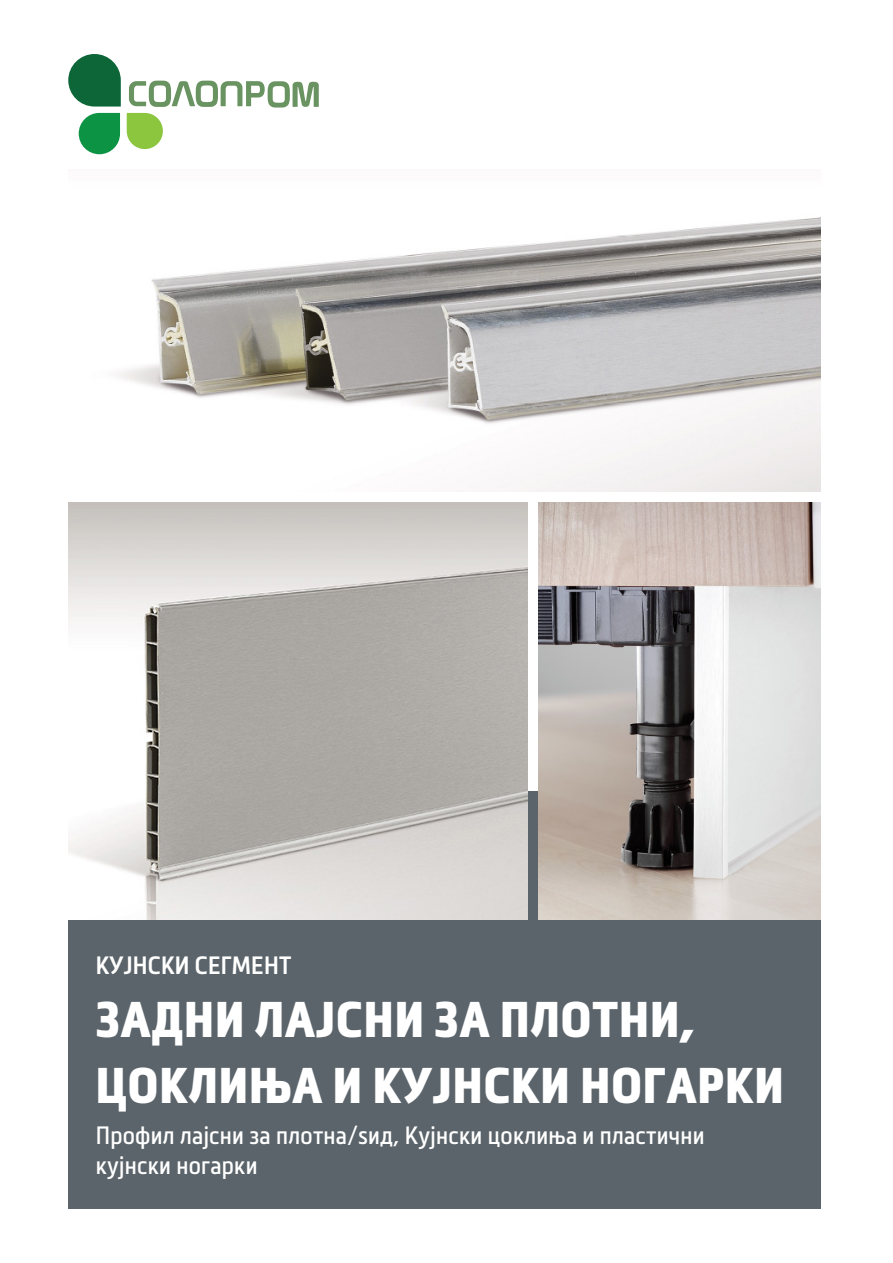
<style>
.page{position:relative;width:893px;height:1263px;background:#fff}
.page>*{position:absolute;margin:0;border:0;box-sizing:border-box;transform-origin:0 0}
._00_2_-_Наслов_на_ка{font:900 condensed 49.35px/66px "Metronic Pro";letter-spacing:.02em;color:#fff}
._00_3_-_Под_Наслов{font:condensed 24.75px/29.5px "Metronic Pro";letter-spacing:.01em;color:#fff}
._00_1_-_Корица_сегме{font:600 condensed 24.75px "Metronic Pro";letter-spacing:.01em;color:#fff}
</style>
<div class="page">
<div style="left:68px;top:792px;width:753px;height:417px;background:#5b646a"></div>
<svg style="left:79px;top:113px;width:41px;height:41px;background:#31a360"></svg>
<svg style="left:127px;top:81px;width:192px;height:68px"></svg>
<svg style="left:68px;top:54px;width:53px;height:53px"></svg>
<img style="left:118px;top:217px;width:703px;height:274px">
<img style="left:68px;top:502px;width:459px;height:417px">
<img style="left:538px;top:502px;width:283px;height:417px">
<p class="_00_1_-_Корица_сегме" style="left:96px;top:949px;width:197px">КУЈНСКИ СЕГМЕНТ</p>
<p class="_00_2_-_Наслов_на_ка" style="left:96px;top:987px;width:690px">ЗАДНИ ЛАЈСНИ ЗА ПЛОТНИ,<br>ЦОКЛИЊА И КУЈНСКИ НОГАРКИ</p>
<p class="_00_3_-_Под_Наслов" style="left:96px;top:1119px;width:611px">Профил лајсни за плотна/ѕид, Кујнски цоклиња и пластични кујнски ногарки</p>
</div>
